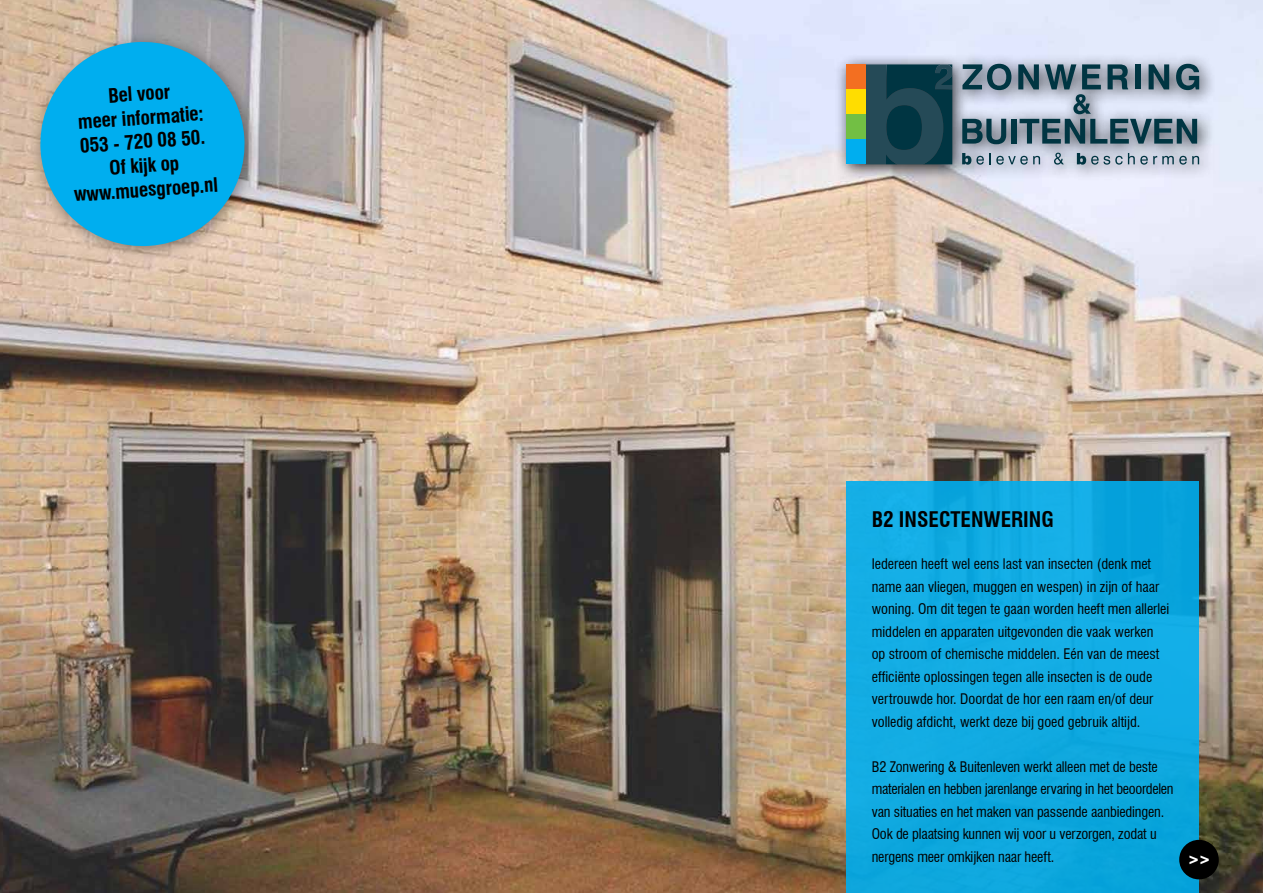
<style>
.page{position:relative;width:1263px;height:893px;background:#fff}
.page>*{position:absolute;margin:0;border:0;box-sizing:border-box;transform-origin:0 0}
.t1{font:700 condensed 21px "Swiss 721 BT";color:#000}
.t2{font:700 condensed 19.5px/24px "Swiss 721 BT";color:#000;text-align:center}
.t3{font:condensed 14.25px/22.5px "Swiss 721 BT";color:#000}
.t4{font:900 condensed 14.25px "Swiss 721 BT";color:#fff}
</style>
<div class="page">
<img style="left:0;top:0;width:1263px;height:893px">
<div style="left:846px;top:482px;width:353px;height:411px;background:#11aae2"></div>
<div style="left:835px;top:53px;width:381px;height:129px;background:#000;opacity:.8"></div>
<svg style="left:865px;top:64px;width:87px;height:100px;background:#17424e"></svg>
<svg style="left:962px;top:119px;width:44px;height:25px"></svg>
<div style="left:1011px;top:119px;width:5px;height:25px;background:#003542"></div>
<svg style="left:962px;top:64px;width:49px;height:26px"></svg>
<svg style="left:1018px;top:64px;width:181px;height:80px;background:#7e92a1"></svg>
<svg style="left:962px;top:153px;width:78px;height:12px"></svg>
<svg style="left:1054px;top:153px;width:10px;height:12px"></svg>
<svg style="left:1077px;top:153px;width:122px;height:12px"></svg>
<div style="left:846px;top:64px;width:19px;height:25px;background:#f36f21"></div>
<div style="left:846px;top:89px;width:19px;height:25px;background:#fd0"></div>
<div style="left:846px;top:114px;width:19px;height:25px;background:#72bf44"></div>
<div style="left:846px;top:139px;width:19px;height:25px;background:#00aeef"></div>
<div style="left:1179px;top:840px;width:40px;height:39px;background:#000;border-radius:50%"></div>
<div style="left:29px;top:31px;width:232px;height:232px;background:#000;opacity:.4"></div>
<svg style="left:37px;top:38px;width:211px;height:212px;background:#33add9"></svg>
<h2 class="t2" style="left:66px;top:87px;width:146px;rotate:-4deg">Bel voor<br>meer informatie:<br>053 - 720 08 50.<br>Of kijk op www.muesgroep.nl</h2>
<h1 class="t1" style="left:872px;top:507px;width:184px">B2 INSECTENWERING</h1>
<p class="t3" style="left:872px;top:553px;width:299px">Iedereen heeft wel eens last van insecten (denk met name aan vliegen, muggen en wespen) in zijn of haar woning. Om dit tegen te gaan worden heeft men allerlei middelen en apparaten uitgevonden die vaak werken op stroom of chemische middelen. Eén van de meest efficiënte oplossingen tegen alle insecten is de oude vertrouwde hor. Doordat de hor een raam en/of deur volledig afdicht, werkt deze bij goed gebruik altijd.</p>
<p class="t3" style="left:872px;top:755px;width:303px">B2 Zonwering &amp; Buitenleven werkt alleen met de beste materialen en hebben jarenlange ervaring in het beoordelen van situaties en het maken van passende aanbiedingen.<br>Ook de plaatsing kunnen wij voor u verzorgen, zodat u nergens meer omkijken naar heeft.</p>
<p class="t4" style="left:1188px;top:850px;width:25px">&gt;&gt;</p>
</div>
